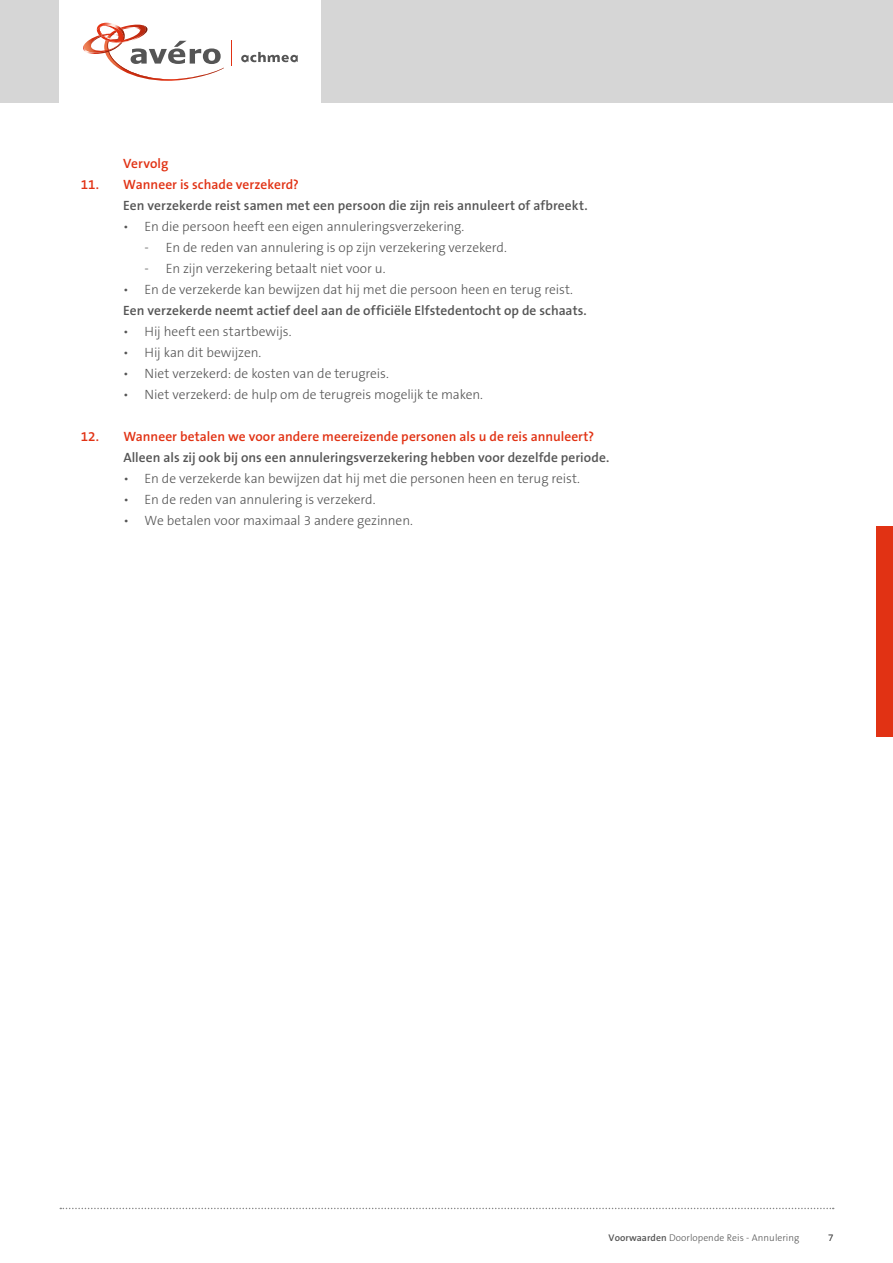
<style>
.page{position:relative;width:893px;height:1263px;background:#fff}
.page>*{position:absolute;margin:0;border:0;box-sizing:border-box;transform-origin:0 0}
.t1{font:300 13.5px "The Sans B3";letter-spacing:-.01em;color:#555}
.t2{font:600 13.5px "The Sans B6";letter-spacing:.005em;color:#555}
.t3{font:600 13.5px "The Sans B6";letter-spacing:.005em;color:#e13214}
.t4{font:300 9.75px "The Sans B3";letter-spacing:.005em;color:#555}
.s1{font-family:"The Sans B6";font-weight:600}
</style>
<div class="page">
<div style="left:0;top:0;width:893px;height:103px;background:#d6d6d6"></div>
<div style="left:60px;top:0;width:261px;height:103px;background:#fff"></div>
<svg style="left:241px;top:52px;width:57px;height:10px"></svg>
<svg style="left:83px;top:22px;width:141px;height:59px"></svg>
<svg style="left:231px;top:41px;width:1px;height:25px"></svg>
<svg style="left:60px;top:1208px;width:774px;height:1px"></svg>
<div style="left:876px;top:526px;width:17px;height:211px;background:#e13214"></div>
<p class="t3" style="left:123px;top:156px;width:47px">Vervolg</p>
<p class="t3" style="left:81px;top:177px;width:220px">11. Wanneer is schade verzekerd?</p>
<p class="t2" style="left:123px;top:198px;width:466px">Een verzekerde reist samen met een persoon die zijn reis annuleert of afbreekt.</p>
<p class="t1" style="left:123px;top:220px;width:343px">• En die persoon heeft een eigen annuleringsverzekering.</p>
<p class="t1" style="left:145px;top:241px;width:364px">- En de reden van annulering is op zijn verzekering verzekerd.</p>
<p class="t1" style="left:145px;top:262px;width:242px">- En zijn verzekering betaalt niet voor u.</p>
<p class="t1" style="left:123px;top:283px;width:451px">• En de verzekerde kan bewijzen dat hij met die persoon heen en terug reist.</p>
<p class="t2" style="left:123px;top:303px;width:465px">Een verzekerde neemt actief deel aan de officiële Elfstedentocht op de schaats.</p>
<p class="t1" style="left:123px;top:325px;width:170px">• Hij heeft een startbewijs.</p>
<p class="t1" style="left:123px;top:346px;width:140px">• Hij kan dit bewijzen.</p>
<p class="t1" style="left:123px;top:367px;width:267px">• Niet verzekerd: de kosten van de terugreis.</p>
<p class="t1" style="left:123px;top:388px;width:361px">• Niet verzekerd: de hulp om de terugreis mogelijk te maken.</p>
<p class="t3" style="left:81px;top:429px;width:515px">12. Wanneer betalen we voor andere meereizende personen als u de reis annuleert?</p>
<p class="t2" style="left:123px;top:450px;width:487px">Alleen als zij ook bij ons een annuleringsverzekering hebben voor dezelfde periode.</p>
<p class="t1" style="left:123px;top:472px;width:458px">• En de verzekerde kan bewijzen dat hij met die personen heen en terug reist.</p>
<p class="t1" style="left:123px;top:493px;width:254px">• En de reden van annulering is verzekerd.</p>
<p class="t1" style="left:123px;top:514px;width:291px">• We betalen voor maximaal 3 andere gezinnen.</p>
<p class="t4" style="left:609px;top:1233px;width:192px"><span class="s1">Voorwaarden</span> Doorlopende Reis - Annulering</p>
<p class="t4" style="left:828px;top:1233px;width:7px">7</p>
</div>
